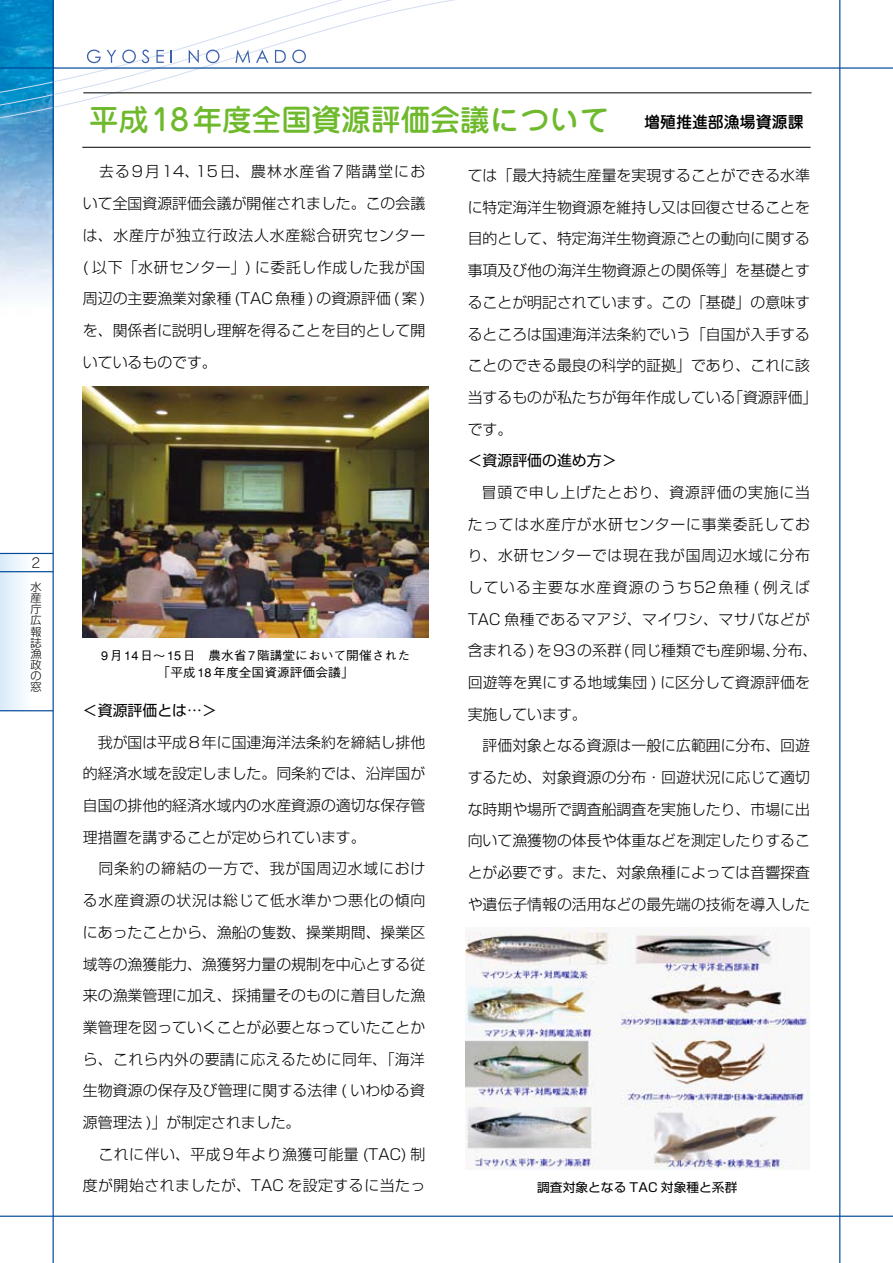
<style>
.page{position:relative;width:893px;height:1263px;background:#fff}
.page>*{position:absolute;margin:0;border:0;box-sizing:border-box;transform-origin:0 0}
.t1{font:500 29.7px "Jun 34";color:#6eba2c}
.t2{font:300 14.85px/31.7px "Shin Go";color:#000}
.t3{font:14.85px "Shin Go";color:#000}
.t4{font:500 12.3px/17.5px "Gothic BBB";color:#000;text-align:center}
.t5{font:12.3px "Shin Go";color:#000}
.t6{font:300 11.1px/11.1px "Shin Go";color:#000;text-align:justify}
.s1{font-size:15.9px;color:#000}
</style>
<div class="page">
<img style="left:0;top:135px;width:53px;height:186px">
<svg style="left:0;top:0;width:797px;height:135px"></svg>
<svg style="left:87px;top:50px;width:14px;height:13px"></svg>
<svg style="left:107px;top:50px;width:9px;height:13px"></svg>
<svg style="left:122px;top:50px;width:14px;height:13px"></svg>
<svg style="left:142px;top:50px;width:7px;height:13px"></svg>
<svg style="left:156px;top:50px;width:8px;height:13px"></svg>
<svg style="left:170px;top:50px;width:2px;height:13px"></svg>
<svg style="left:189px;top:50px;width:10px;height:13px"></svg>
<svg style="left:206px;top:50px;width:14px;height:13px"></svg>
<svg style="left:236px;top:50px;width:14px;height:13px"></svg>
<svg style="left:256px;top:50px;width:12px;height:13px"></svg>
<svg style="left:275px;top:50px;width:11px;height:13px"></svg>
<svg style="left:292px;top:50px;width:14px;height:13px"></svg>
<div style="left:0;top:553px;width:53px;height:158px;background:linear-gradient(to right,#deeefa,#fff)"></div>
<hr style="left:53px;top:0;width:1px;height:1263px;background:#004898">
<hr style="left:0;top:553px;width:53px;height:1px;background:#004898">
<hr style="left:0;top:571px;width:53px;height:1px;background:#004898">
<hr style="left:0;top:710px;width:53px;height:1px;background:#004898">
<hr style="left:839px;top:0;width:1px;height:1263px;background:#004898">
<hr style="left:0;top:1215px;width:893px;height:2px;background:#004898">
<hr style="left:0;top:67px;width:893px;height:2px;background:#004898">
<hr style="left:83px;top:92px;width:729px;height:1px;background:#000">
<hr style="left:82px;top:147px;width:729px;height:1px;background:#000">
<img style="left:83px;top:386px;width:345px;height:251px">
<img style="left:466px;top:927px;width:343px;height:242px">
<svg style="left:33px;top:557px;width:7px;height:11px"></svg>
<p class="t6" style="left:31px;top:581px;width:12px">水産庁広報誌漁政の窓</p>
<h1 class="t1" style="left:89px;top:100px;width:716px">平成 18年度全国資源評価会議について <span class="s1">増殖推進部漁場資源課</span></h1>
<p class="t2" style="left:83px;top:155px;width:344px;text-align:justify">　去る9月14、15日、農林水産省7階講堂において全国資源評価会議が開催されました。この会議は、水産庁が独立行政法人水産総合研究センター( 以下「水研センター」) に委託し作成した我が国周辺の主要漁業対象種 (TAC 魚種 ) の資源評価 ( 案 )を、関係者に説明し理解を得ることを目的として開いているものです。</p>
<p class="t2" style="left:468px;top:159px;width:351px">ては「最大持続生産量を実現することができる水準に特定海洋生物資源を維持し又は回復させることを目的として、特定海洋生物資源ごとの動向に関する事項及び他の海洋生物資源との関係等」を基礎とすることが明記されています。この「基礎」の意味するところは国連海洋法条約でいう「自国が入手することのできる最良の科学的証拠」であり、これに該当するものが私たちが毎年作成している「資源評価」です。</p>
<p class="t3" style="left:468px;top:451px;width:150px">＜資源評価の進め方＞</p>
<p class="t2" style="left:468px;top:476px;width:351px;text-indent:14px">冒頭で申し上げたとおり、資源評価の実施に当たっては水産庁が水研センターに事業委託しており、水研センターでは現在我が国周辺水域に分布している主要な水産資源のうち52魚種 ( 例えば<br>TAC 魚種であるマアジ、マイワシ、マサバなどが含まれる)を93の系群(同じ種類でも産卵場、分布、回遊等を異にする地域集団 ) に区分して資源評価を実施しています。<br>　評価対象となる資源は一般に広範囲に分布、回遊するため、対象資源の分布・回遊状況に応じて適切な時期や場所で調査船調査を実施したり、市場に出向いて漁獲物の体長や体重などを測定したりすることが必要です。また、対象魚種によっては音響探査や遺伝子情報の活用などの最先端の技術を導入した</p>
<p class="t4" style="left:101px;top:647px;width:310px">9月 14日〜 15日　農水省 7階講堂において開催された「平成 18年度全国資源評価会議」</p>
<p class="t3" style="left:83px;top:700px;width:135px">＜資源評価とは…＞</p>
<p class="t2" style="left:83px;top:726px;width:344px">　我が国は平成8年に国連海洋法条約を締結し排他的経済水域を設定しました。同条約では、沿岸国が自国の排他的経済水域内の水産資源の適切な保存管理措置を講ずることが定められています。<br>　同条約の締結の一方で、我が国周辺水域における水産資源の状況は総じて低水準かつ悪化の傾向にあったことから、漁船の隻数、操業期間、操業区域等の漁獲能力、漁獲努力量の規制を中心とする従来の漁業管理に加え、採捕量そのものに着目した漁業管理を図っていくことが必要となっていたことから、これら内外の要請に応えるために同年、「海洋生物資源の保存及び管理に関する法律 ( いわゆる資源管理法 )」が制定されました。<br>　これに伴い、平成9年より漁獲可能量 (TAC) 制度が開始されましたが、TAC を設定するに当たっ</p>
<p class="t5" style="left:537px;top:1179px;width:202px">調査対象となる TAC 対象種と系群</p>
</div>
